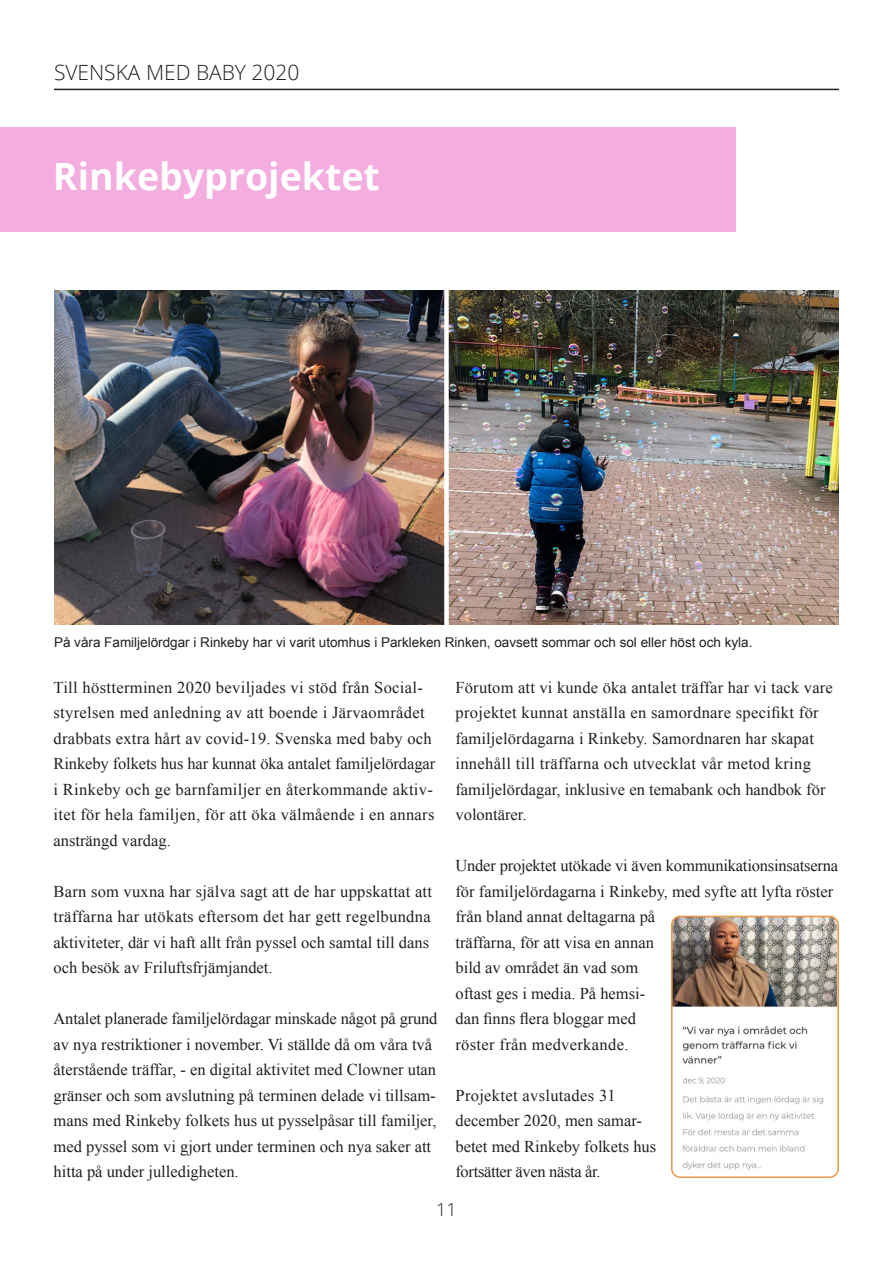
<style>
.page{position:relative;width:893px;height:1263px;background:#fff}
.page>*{position:absolute;margin:0;border:0;box-sizing:border-box;transform-origin:0 0}
.t1{font:700 37.5px "Open Sans";color:#fff}
.t2{font:300 21px "Open Sans";color:#231f20}
.t3{font:300 18px "Open Sans";color:#231f20}
.t4{font:16.5px/25.5px "Times New Roman";color:#231f20}
.t5{font:16.5px/25.5px "Times New Roman";letter-spacing:.02em;color:#231f20}
.t6{font:13.5px "Arial";color:#231f20}
</style>
<div class="page">
<div style="left:0;top:128px;width:736px;height:104px;background:#f3adde"></div>
<hr style="left:54px;top:89px;width:785px;height:1px;background:#231f20">
<img style="left:54px;top:290px;width:785px;height:334px">
<div style="left:444px;top:280px;width:5px;height:350px;background:#fff"></div>
<img style="left:672px;top:916px;width:166px;height:261px">
<div style="left:671px;top:916px;width:168px;height:262px;border:2px solid #e9994a;border-radius:9px"></div>
<p class="t2" style="left:54px;top:58px;width:247px">SVENSKA MED BABY 2020</p>
<p class="t1" style="left:53px;top:150px;width:328px">Rinkebyprojektet</p>
<p class="t6" style="left:54px;top:633px;width:700px">På våra Familjelördgar i Rinkeby har vi varit utomhus i Parkleken Rinken, oavsett sommar och sol eller höst och kyla.</p>
<p class="t5" style="left:54px;top:674px;width:383px">Till höstterminen 2020 beviljades vi stöd från Social&shy;styrelsen med anledning av att boende i Järvaområdet drabbats extra hårt av covid-19. Svenska med baby och Rinkeby folkets hus har kunnat öka antalet familjelördagar i Rinkeby och ge barnfamiljer en återkommande aktiv&shy;itet för hela familjen, för att öka välmående i en annars ansträngd vardag.</p>
<p class="t4" style="left:54px;top:878px;width:380px">Barn som vuxna har själva sagt att de har uppskattat att träffarna har utökats eftersom det har gett regelbundna aktiviteter, där vi haft allt från pyssel och samtal till dans och besök av Friluftsfrjämjandet.</p>
<p class="t4" style="left:54px;top:1006px;width:385px">Antalet planerade familjelördagar minskade något på grund av nya restriktioner i november. Vi ställde då om våra två återstående träffar, - en digital aktivitet med Clowner utan gränser och som avslutning på terminen delade vi tillsam&shy;mans med Rinkeby folkets hus ut pysselpåsar till familjer, med pyssel som vi gjort under terminen och nya saker att hitta på under julledigheten.</p>
<p class="t4" style="left:455px;top:674px;width:379px">Förutom att vi kunde öka antalet träffar har vi tack vare projektet kunnat anställa en samordnare specifikt för familjelördagarna i Rinkeby. Samordnaren har skapat innehåll till träffarna och utvecklat vår metod kring familjelördagar, inklusive en temabank och handbok för volontärer.</p>
<p class="t4" style="left:455px;top:853px;width:384px">Under projektet utökade vi även kommunikationsinsatserna för familjelördagarna i Rinkeby, med syfte att lyfta röster från bland annat deltagarna på<br>träffarna, för att visa en annan<br>bild av området än vad som<br>oftast ges i media. På hemsi-<br>dan finns flera bloggar med<br>röster från medverkande.</p>
<p class="t4" style="left:455px;top:1082px;width:202px">Projektet avslutades 31 december 2020, men samar&shy;betet med Rinkeby folkets hus fortsätter även nästa år.</p>
<p class="t3" style="left:436px;top:1197px;width:22px">11</p>
</div>
